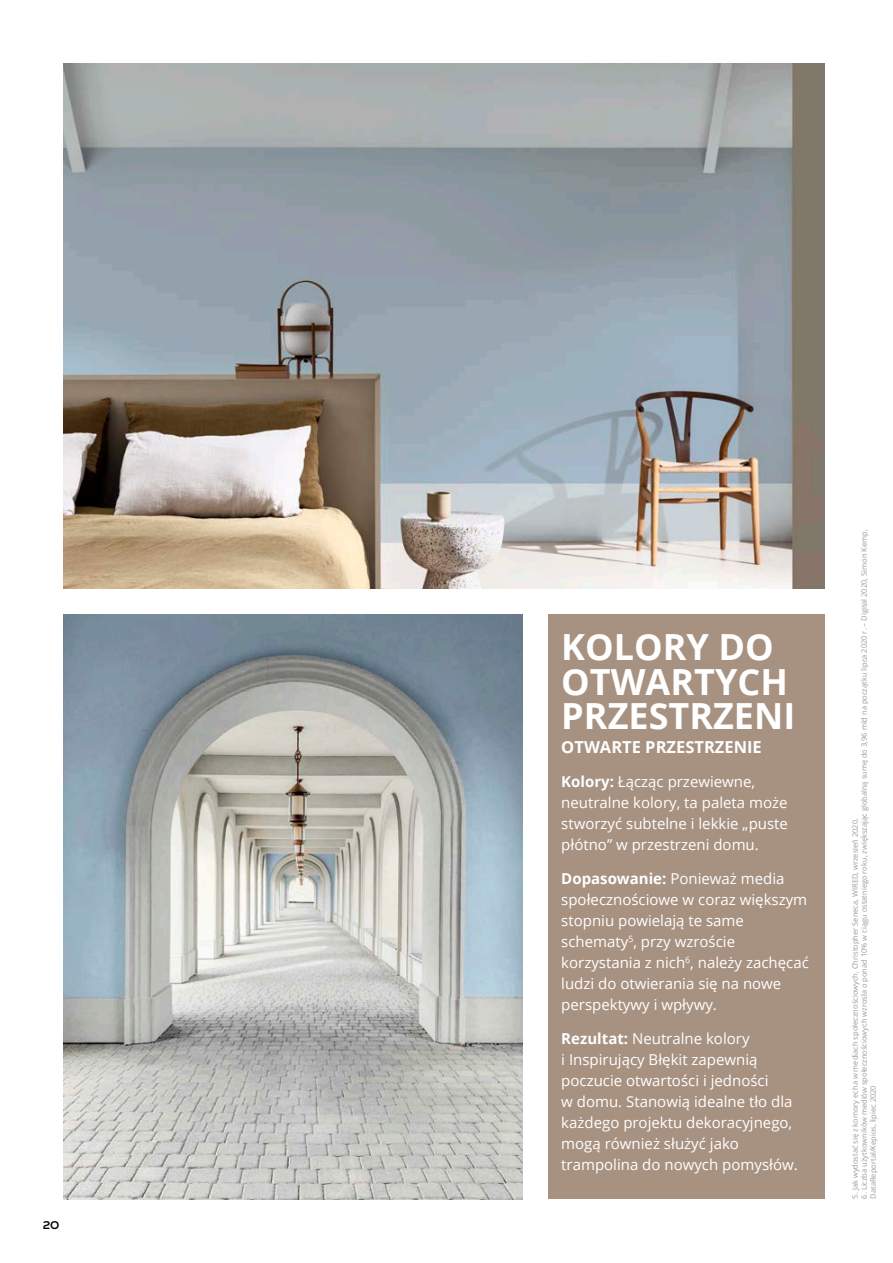
<style>
.page{position:relative;width:893px;height:1263px;background:#fff}
.page>*{position:absolute;margin:0;border:0;box-sizing:border-box;transform-origin:0 0}
.t1{font:700 36px/34.5px "Open Sans";color:#fff}
.t2{font:700 16.5px "Open Sans";color:#fff}
.t3{font:15px/21px "Open Sans";color:#fff}
.t4{font:700 12px "Colour Sans";color:#000}
.t5{font:7.5px "Open Sans";color:#9c9c9c}
.s1{font-weight:700}
</style>
<div class="page">
<img style="left:64px;top:64px;width:761px;height:525px">
<img style="left:64px;top:614px;width:459px;height:585px">
<div style="left:549px;top:614px;width:276px;height:585px;background:#a79181"></div>
<p class="t4" style="left:43px;top:1216px;width:18px">20</p>
<p class="t1" style="left:561px;top:629px;width:236px">KOLORY DO<br>OTWARTYCH<br>PRZESTRZENI</p>
<p class="t2" style="left:561px;top:736px;width:202px">OTWARTE PRZESTRZENIE</p>
<p class="t3" style="left:561px;top:771px;width:228px"><span class="s1">Kolory:</span> Łącząc przewiewne, neutralne kolory, ta paleta może stworzyć subtelne i lekkie „puste płótno” w przestrzeni domu.</p>
<p class="t3" style="left:561px;top:867px;width:249px"><span class="s1">Dopasowanie:</span> Ponieważ media społecznościowe w coraz większym stopniu powielają te same schematy<sup>5</sup>, przy wzroście korzystania z nich<sup>6</sup>, należy zachęcać ludzi do otwierania się na nowe perspektywy i wpływy.</p>
<p class="t3" style="left:561px;top:1027px;width:238px"><span class="s1">Rezultat:</span> Neutralne kolory<br>i Inspirujący Błękit zapewnią poczucie otwartości i jedności<br>w domu. Stanowią idealne tło dla każdego projektu dekoracyjnego, mogą również służyć jako trampolina do nowych pomysłów.</p>
<p class="t5" style="left:859px;top:1198px;width:670px;rotate:-90deg">6. Liczba użytkowników mediów społecznościowych wzrosła o ponad 10% w ciągu ostatniego roku, zwiększając globalną sumę do 3,96 mld na początku lipca 2020 r. – Digital 2020, Simon Kemp,</p>
<p class="t5" style="left:850px;top:1198px;width:382px;rotate:-90deg">5. Jak wydostać się z komory echa w mediach społecznościowych, Christopher Seneca, WIRED, wrzesień 2020.</p>
<p class="t5" style="left:868px;top:1198px;width:115px;rotate:-90deg">DataReportal/Kepios, lipiec 2020</p>
</div>
